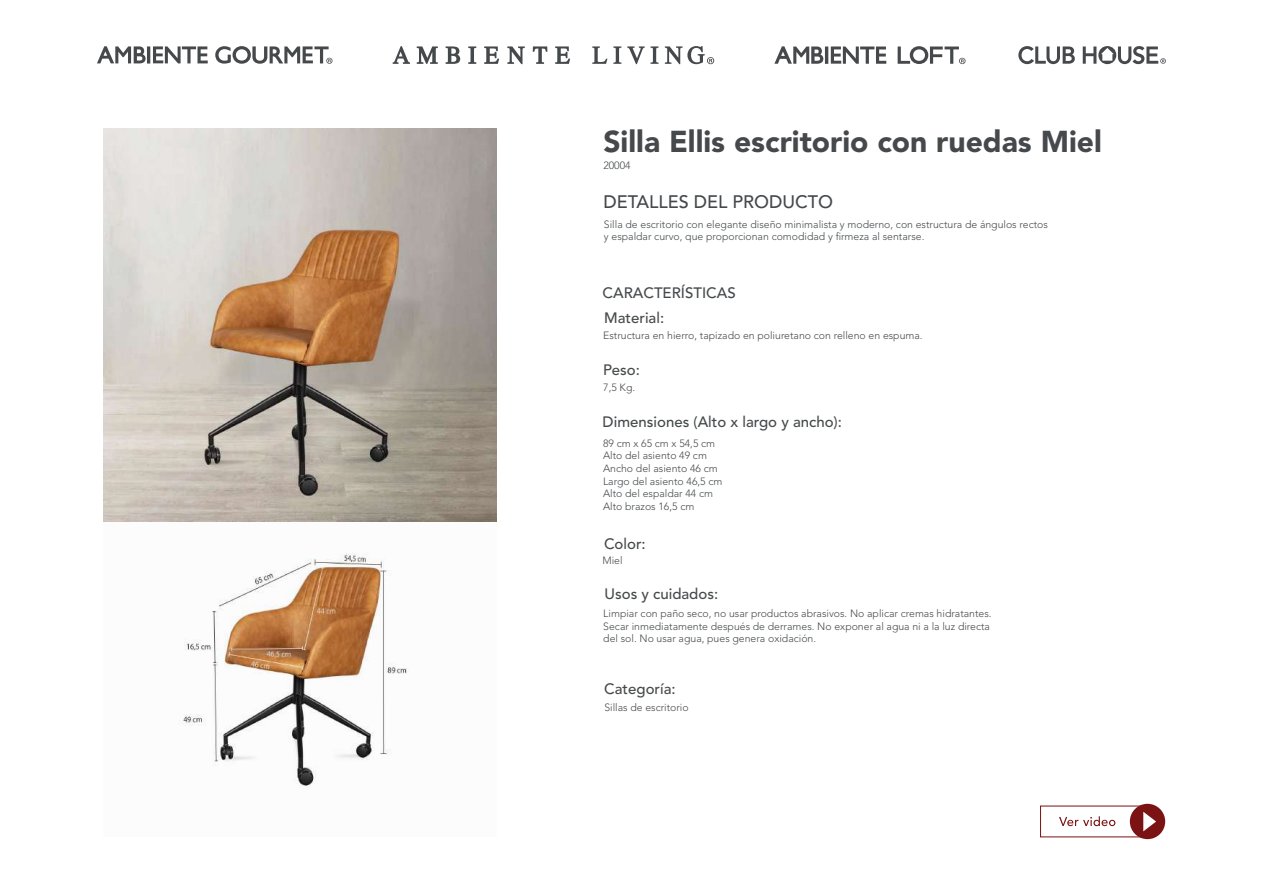
<style>
.page{position:relative;width:1263px;height:893px;background:#fff}
.page>*{position:absolute;margin:0;border:0;box-sizing:border-box;transform-origin:0 0}
.t1{font:900 30px "Avenir LT Std";color:#46494b}
.t2{font:500 18px "Avenir LT Std";color:#46494b}
.t3{font:500 15px "Avenir LT Std";color:#46494b}
.t4{font:300 10.5px/12.6px "Avenir LT Std";color:#46494b}
</style>
<div class="page">
<svg style="left:97px;top:46px;width:49px;height:17px"></svg>
<hr style="left:147px;top:46px;width:3px;height:18px;background:#46494b">
<svg style="left:153px;top:46px;width:55px;height:17px"></svg>
<svg style="left:215px;top:46px;width:117px;height:18px"></svg>
<svg style="left:592px;top:46px;width:15px;height:18px"></svg>
<svg style="left:613px;top:46px;width:8px;height:18px"></svg>
<svg style="left:627px;top:46px;width:31px;height:18px"></svg>
<svg style="left:468px;top:46px;width:8px;height:18px"></svg>
<svg style="left:446px;top:46px;width:14px;height:18px"></svg>
<svg style="left:555px;top:46px;width:15px;height:18px"></svg>
<svg style="left:417px;top:46px;width:21px;height:18px"></svg>
<svg style="left:393px;top:46px;width:17px;height:18px"></svg>
<svg style="left:484px;top:46px;width:15px;height:18px"></svg>
<svg style="left:533px;top:46px;width:14px;height:18px"></svg>
<svg style="left:507px;top:46px;width:18px;height:18px"></svg>
<svg style="left:665px;top:46px;width:49px;height:18px"></svg>
<svg style="left:774px;top:46px;width:49px;height:18px"></svg>
<hr style="left:825px;top:47px;width:3px;height:17px;background:#46494b">
<svg style="left:831px;top:46px;width:55px;height:18px"></svg>
<svg style="left:898px;top:46px;width:67px;height:18px"></svg>
<svg style="left:1018px;top:46px;width:57px;height:18px"></svg>
<svg style="left:1083px;top:46px;width:83px;height:18px"></svg>
<svg style="left:1059px;top:816px;width:56px;height:10px"></svg>
<div style="left:1130px;top:804px;width:35px;height:35px;background:#7b1214;border-radius:50%"></div>
<svg style="left:1143px;top:812px;width:13px;height:19px"></svg>
<img style="left:182px;top:553px;width:227px;height:235px">
<img style="left:104px;top:129px;width:393px;height:393px">
<h1 class="t1" style="left:603px;top:123px;width:500px">Silla Ellis escritorio con ruedas Miel</h1>
<p class="t4" style="left:603px;top:159px;width:29px">20004</p>
<h2 class="t2" style="left:603px;top:191px;width:231px">DETALLES DEL PRODUCTO</h2>
<p class="t4" style="left:604px;top:218px;width:445px">Silla de escritorio con elegante diseño minimalista y moderno, con estructura de ángulos rectos y espaldar curvo, que proporcionan comodidad y firmeza al sentarse.</p>
<h3 class="t3" style="left:603px;top:285px;width:135px">CARACTERÍSTICAS</h3>
<h3 class="t3" style="left:604px;top:309px;width:61px">Material:</h3>
<p class="t4" style="left:603px;top:329px;width:321px">Estructura en hierro, tapizado en poliuretano con relleno en espuma.</p>
<h3 class="t3" style="left:603px;top:361px;width:38px">Peso:</h3>
<p class="t4" style="left:603px;top:382px;width:33px">7,5 Kg.</p>
<h3 class="t3" style="left:603px;top:413px;width:241px">Dimensiones (Alto x largo y ancho):</h3>
<p class="t4" style="left:603px;top:437px;width:121px">89 cm x 65 cm x 54,5 cm<br>Alto del asiento 49 cm<br>Ancho del asiento 46 cm<br>Largo del asiento 46,5 cm<br>Alto del espaldar 44 cm<br>Alto brazos 16,5 cm</p>
<h3 class="t3" style="left:604px;top:535px;width:43px">Color:</h3>
<p class="t4" style="left:602px;top:554px;width:22px">Miel</p>
<h3 class="t3" style="left:604px;top:586px;width:115px">Usos y cuidados:</h3>
<p class="t4" style="left:603px;top:607px;width:390px">Limpiar con paño seco, no usar productos abrasivos. No aplicar cremas hidratantes.<br>Secar inmediatamente después de derrames. No exponer al agua ni a la luz directa del sol. No usar agua, pues genera oxidación.</p>
<h3 class="t3" style="left:604px;top:680px;width:73px">Categoría:</h3>
<p class="t4" style="left:604px;top:701px;width:86px">Sillas de escritorio</p>
</div>
